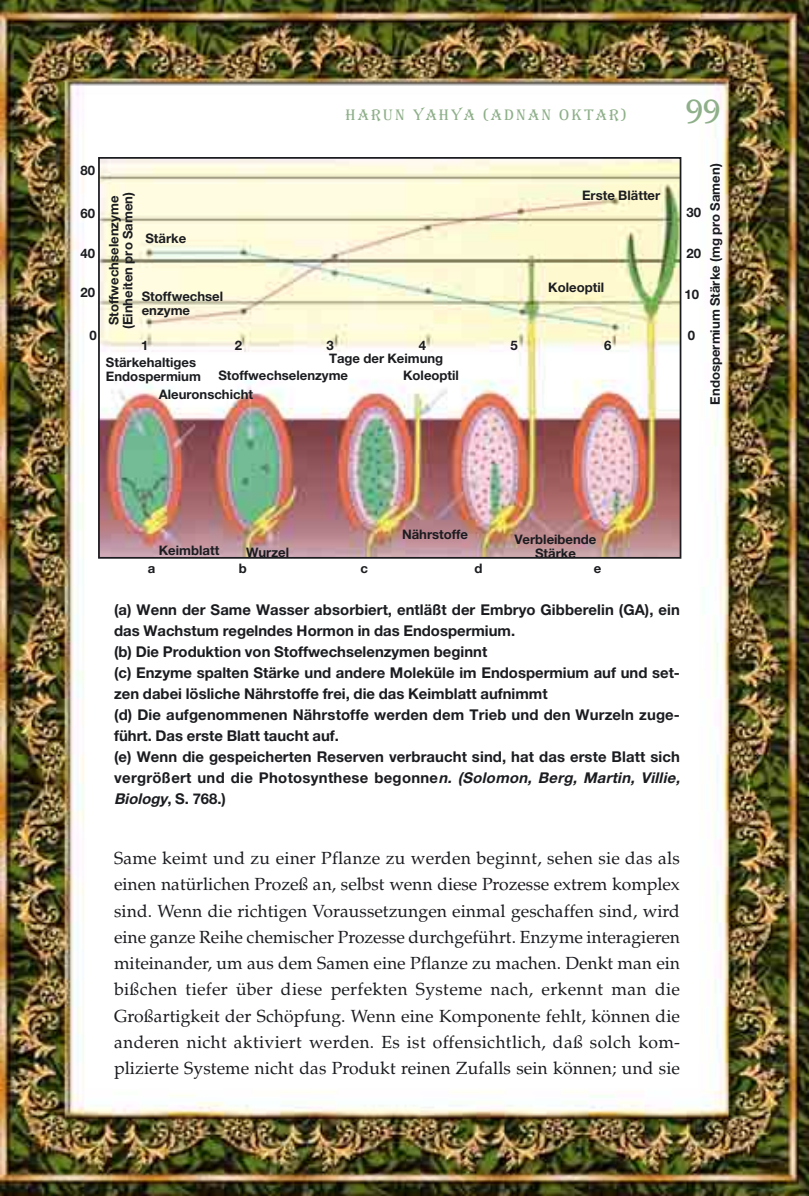
<style>
.page{position:relative;width:809px;height:1196px;background:#fff}
.page>*{position:absolute;margin:0;border:0;box-sizing:border-box;transform-origin:0 0}
.t1{font:42px "Algerian T";color:#8eaf89}
.t2{font:17.5px/26.2px "Palatino Turk";letter-spacing:.005em;color:#1b1c20;text-align:justify}
.t3{font:15.75px "Algerian T";letter-spacing:.15em;color:#8eaf89}
.t4{font:14.88px/21px "Helvetica T Bold";color:#1b1c20}
.t5{font:13.12px/14px "Helvetica T Bold";color:#1b1c20}
.s1{font-style:italic}
</style>
<div class="page">
<img style="left:0;top:0;width:808px;height:1196px">
<img style="left:101px;top:160px;width:577px;height:395px">
<div style="left:98px;top:157px;width:583px;height:401px;border:2px solid #1b1c20"></div>
<p class="t3" style="left:345px;top:105px;width:282px">HARUN YAHYA (ADNAN OKTAR)</p>
<h1 class="t1" style="left:685px;top:81px;width:37px">99</h1>
<p class="t5" style="left:80px;top:165px;width:16px">80</p>
<p class="t5" style="left:81px;top:207px;width:16px">60</p>
<p class="t5" style="left:81px;top:247px;width:16px">40</p>
<p class="t5" style="left:81px;top:286px;width:16px">20</p>
<p class="t5" style="left:89px;top:330px;width:9px">0</p>
<p class="t5" style="left:108px;top:329px;width:138px;rotate:-90deg">Stoffwechselenzyme (Einheiten pro Samen)</p>
<p class="t5" style="left:145px;top:232px;width:42px">Stärke</p>
<p class="t5" style="left:142px;top:290px;width:83px">Stoffwechsel enzyme</p>
<p class="t5" style="left:582px;top:190px;width:80px">Erste Blätter</p>
<p class="t5" style="left:548px;top:282px;width:57px">Koleoptil</p>
<p class="t5" style="left:141px;top:339px;width:9px">1</p>
<p class="t5" style="left:235px;top:339px;width:9px">2</p>
<p class="t5" style="left:326px;top:339px;width:9px">3</p>
<p class="t5" style="left:419px;top:339px;width:9px">4</p>
<p class="t5" style="left:510px;top:339px;width:9px">5</p>
<p class="t5" style="left:604px;top:339px;width:9px">6</p>
<p class="t5" style="left:403px;top:351px;width:57px;line-height:16.8px;text-indent:-74px">Tage der Keimung<br>Koleoptil</p>
<p class="t5" style="left:106px;top:356px;width:96px">Stärkehaltiges<br>Endospermium</p>
<p class="t5" style="left:159px;top:388px;width:96px">Aleuronschicht</p>
<p class="t5" style="left:218px;top:370px;width:131px">Stoffwechselenzyme</p>
<p class="t5" style="left:686px;top:207px;width:16px">30</p>
<p class="t5" style="left:686px;top:248px;width:16px">20</p>
<p class="t5" style="left:684px;top:289px;width:16px">10</p>
<p class="t5" style="left:687px;top:329px;width:9px">0</p>
<p class="t5" style="left:709px;top:404px;width:243px;rotate:-90deg">Endospermium Stärke (mg pro Samen)</p>
<p class="t5" style="left:159px;top:544px;width:62px">Keimblatt</p>
<p class="t5" style="left:246px;top:546px;width:44px">Wurzel</p>
<p class="t5" style="left:402px;top:528px;width:68px">Nährstoffe</p>
<p class="t5" style="left:514px;top:533px;width:84px;text-align:center">Verbleibende<br>Stärke</p>
<p class="t5" style="left:148px;top:563px;width:9px">a</p>
<p class="t5" style="left:239px;top:563px;width:10px">b</p>
<p class="t5" style="left:360px;top:563px;width:9px">c</p>
<p class="t5" style="left:474px;top:563px;width:10px">d</p>
<p class="t5" style="left:594px;top:563px;width:9px">e</p>
<p class="t4" style="left:114px;top:600px;width:567px">(a) Wenn der Same Wasser absorbiert, entläßt der Embryo Gibberelin (GA), ein das Wachstum regelndes Hormon in das Endospermium.<br>(b) Die Produktion von Stoffwechselenzymen beginnt<br>(c) Enzyme spalten Stärke und andere Moleküle im Endospermium auf und set&shy;zen dabei lösliche Nährstoffe frei, die das Keimblatt aufnimmt<br>(d) Die aufgenommenen Nährstoffe werden dem Trieb und den Wurzeln zuge&shy;führt. Das erste Blatt taucht auf.<br>(e) Wenn die gespeicherten Reserven verbraucht sind, hat das erste Blatt sich vergrößert und die Photosynthese begonne<span class="s1">n. (Solomon, Berg, Martin, Villie, Biology</span>, S. 768.)</p>
<p class="t2" style="left:114px;top:847px;width:567px">Same keimt und zu einer Pflanze zu werden beginnt, sehen sie das als einen natürlichen Prozeß an, selbst wenn diese Prozesse extrem komplex sind. Wenn die richtigen Voraussetzungen einmal geschaffen sind, wird eine ganze Reihe chemischer Prozesse durchgeführt. Enzyme interagieren miteinander, um aus dem Samen eine Pflanze zu machen. Denkt man ein bißchen tiefer über diese perfekten Systeme nach, erkennt man die Großartigkeit der Schöpfung. Wenn eine Komponente fehlt, können die anderen nicht aktiviert werden. Es ist offensichtlich, daß solch kom&shy;plizierte Systeme nicht das Produkt reinen Zufalls sein können; und sie</p>
</div>
